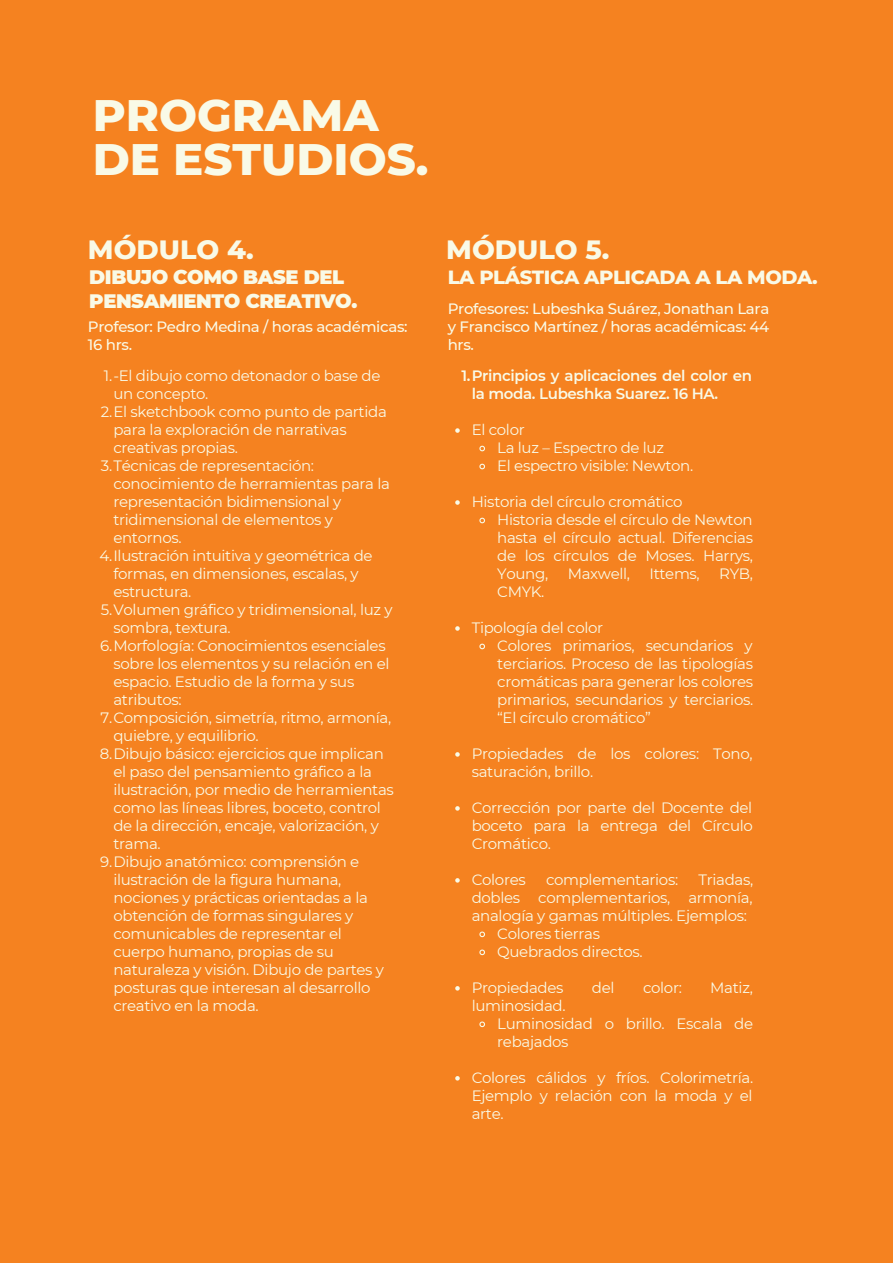
<style>
.page{position:relative;width:893px;height:1264px;background:#fff}
.page>*{position:absolute;margin:0;border:0;box-sizing:border-box;transform-origin:0 0}
.t1{font:800 45px/43.8px "Montserrat";color:#f9fae7}
.t2{font:800 27px "Montserrat";color:#f9fae7}
.t3{font:900 19.5px/23.5px "Montserrat";letter-spacing:-.02em;color:#f9fae7}
.t4{font:800 19.5px "Montserrat";letter-spacing:-.02em;color:#f9fae7}
.t5{font:15px/18px "Montserrat";letter-spacing:-.02em;color:#f9fae7}
.t6{font:500 15px/18px "Montserrat";letter-spacing:-.02em;color:#f9fae7}
.t7{font:600 15px/18px "Montserrat";letter-spacing:-.02em;color:#f9fae7}
</style>
<div class="page">
<div style="left:0;top:0;width:892px;height:1262px;background:#f58220"></div>
<svg style="left:455px;top:428px;width:4px;height:5px"></svg>
<svg style="left:479px;top:445px;width:6px;height:7px"></svg>
<svg style="left:479px;top:463px;width:6px;height:7px"></svg>
<svg style="left:455px;top:500px;width:4px;height:5px"></svg>
<svg style="left:479px;top:517px;width:6px;height:7px"></svg>
<svg style="left:455px;top:626px;width:4px;height:4px"></svg>
<svg style="left:479px;top:643px;width:6px;height:7px"></svg>
<svg style="left:455px;top:752px;width:4px;height:4px"></svg>
<svg style="left:455px;top:806px;width:4px;height:4px"></svg>
<svg style="left:455px;top:878px;width:4px;height:4px"></svg>
<svg style="left:479px;top:931px;width:6px;height:7px"></svg>
<svg style="left:479px;top:949px;width:6px;height:7px"></svg>
<svg style="left:455px;top:986px;width:4px;height:4px"></svg>
<svg style="left:479px;top:1021px;width:6px;height:6px"></svg>
<svg style="left:455px;top:1076px;width:4px;height:4px"></svg>
<p class="t1" style="left:93px;top:93px;width:337px">PROGRAMA<br>DE ESTUDIOS.</p>
<p class="t2" style="left:88px;top:233px;width:167px">MÓDULO 4.</p>
<p class="t3" style="left:89px;top:265px;width:269px">DIBUJO COMO BASE DEL<br>PENSAMIENTO CREATIVO.</p>
<p class="t6" style="left:88px;top:318px;width:321px">Profesor: Pedro Medina / horas académicas:<br>16 hrs.</p>
<p class="t5" style="left:113px;top:366px;width:268px;text-indent:-9px">1.-El dibujo como detonador o base de un concepto.</p>
<p class="t5" style="left:113px;top:402px;width:275px;text-indent:-13px">2.El sketchbook como punto de partida para la exploración de narrativas creativas propias.</p>
<p class="t5" style="left:113px;top:456px;width:278px;text-indent:-12px">3.Técnicas de representación: conocimiento de herramientas para la representación bidimensional y tridimensional de elementos y entornos.</p>
<p class="t5" style="left:113px;top:546px;width:261px;text-indent:-14px">4.Ilustración intuitiva y geométrica de formas, en dimensiones, escalas, y estructura.</p>
<p class="t5" style="left:113px;top:600px;width:281px;text-indent:-12px">5.Volumen gráfico y tridimensional, luz y sombra, textura.</p>
<p class="t5" style="left:113px;top:636px;width:277px;text-indent:-13px">6.Morfología: Conocimientos esenciales sobre los elementos y su relación en el espacio. Estudio de la forma y sus atributos:</p>
<p class="t5" style="left:113px;top:708px;width:279px;text-indent:-13px">7.Composición, simetría, ritmo, armonía, quiebre, y equilibrio.</p>
<p class="t5" style="left:113px;top:744px;width:282px;text-indent:-14px">8.Dibujo básico: ejercicios que implican el paso del pensamiento gráfico a la ilustración, por medio de herramientas como las líneas libres, boceto, control de la dirección, encaje, valorización, y trama.</p>
<p class="t5" style="left:113px;top:852px;width:272px;text-indent:-13px">9.Dibujo anatómico: comprensión e ilustración de la figura humana, nociones y prácticas orientadas a la obtención de formas singulares y comunicables de representar el cuerpo humano, propias de su naturaleza y visión. Dibujo de partes y posturas que interesan al desarrollo creativo en la moda.</p>
<p class="t2" style="left:446px;top:233px;width:165px">MÓDULO 5.</p>
<p class="t4" style="left:447px;top:265px;width:371px">LA PLÁSTICA APLICADA A LA MODA.</p>
<p class="t6" style="left:447px;top:300px;width:323px;text-align:justify">Profesores: Lubeshka Suárez, Jonathan Lara y Francisco Martínez / horas académicas: 44 hrs.</p>
<p class="t7" style="left:471px;top:366px;width:282px;text-indent:-10px">1.Principios y aplicaciones del color en la moda. Lubeshka Suarez. 16 HA.</p>
<p class="t5" style="left:471px;top:420px;width:55px">El color</p>
<p class="t5" style="left:497px;top:438px;width:168px">La luz – Espectro de luz</p>
<p class="t5" style="left:497px;top:456px;width:197px">El espectro visible: Newton.</p>
<p class="t5" style="left:471px;top:492px;width:212px">Historia del círculo cromático</p>
<p class="t5" style="left:497px;top:510px;width:257px;text-align:justify">Historia desde el círculo de Newton hasta el círculo actual. Diferencias de los círculos de Moses. Harrys, Young,</p>
<p class="t5" style="left:567px;top:564px;width:64px">Maxwell,</p>
<p class="t5" style="left:649px;top:564px;width:52px">Ittems,</p>
<p class="t5" style="left:719px;top:564px;width:35px">RYB,</p>
<p class="t5" style="left:497px;top:582px;width:49px">CMYK.</p>
<p class="t5" style="left:471px;top:618px;width:133px">Tipología del color</p>
<p class="t5" style="left:497px;top:636px;width:257px;text-align:justify">Colores primarios, secundarios y terciarios. Proceso de las tipologías cromáticas para generar los colores primarios, secundarios y terciarios. “El círculo cromático”</p>
<p class="t5" style="left:471px;top:744px;width:282px">Propiedades de los colores: Tono, saturación, brillo.</p>
<p class="t5" style="left:471px;top:798px;width:282px;text-align:justify">Corrección por parte del Docente del boceto para la entrega del Círculo Cromático.</p>
<p class="t5" style="left:471px;top:870px;width:56px">Colores</p>
<p class="t5" style="left:546px;top:870px;width:134px">complementarios:</p>
<p class="t5" style="left:471px;top:870px;width:283px;text-align:justify;text-indent:227px">Triadas, dobles complementarios, armonía, analogía y gamas múltiples. Ejemplos:</p>
<p class="t5" style="left:497px;top:924px;width:104px">Colores tierras</p>
<p class="t5" style="left:497px;top:942px;width:147px">Quebrados directos.</p>
<p class="t5" style="left:471px;top:978px;width:93px">Propiedades</p>
<p class="t5" style="left:592px;top:978px;width:24px">del</p>
<p class="t5" style="left:643px;top:978px;width:40px">color:</p>
<p class="t5" style="left:710px;top:978px;width:44px">Matiz,</p>
<p class="t5" style="left:471px;top:996px;width:95px">luminosidad.</p>
<p class="t5" style="left:497px;top:1014px;width:257px">Luminosidad o brillo. Escala de rebajados</p>
<p class="t5" style="left:471px;top:1068px;width:283px;text-align:justify">Colores cálidos y fríos. Colorimetría.<br>Ejemplo y relación con la moda y el arte.</p>
</div>
